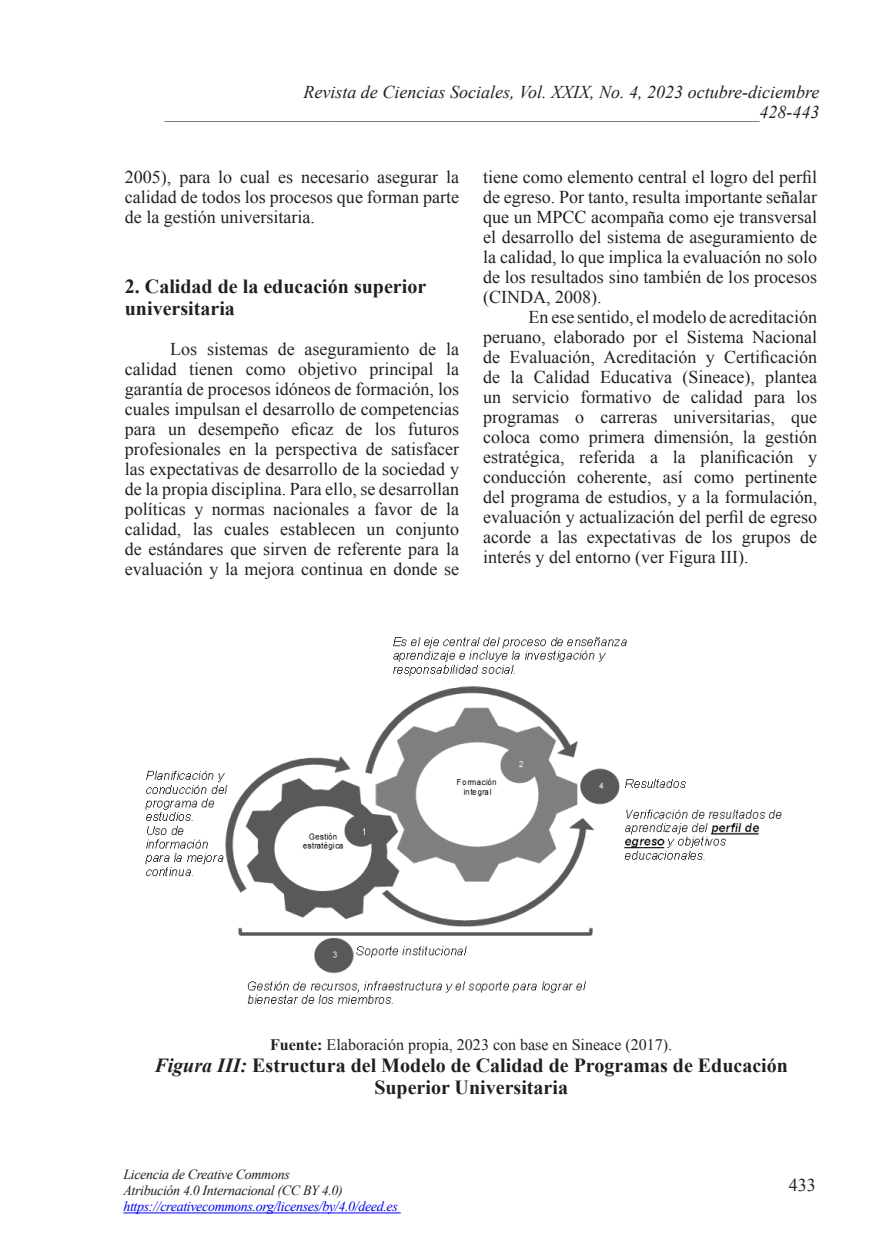
<style>
.page{position:relative;width:874px;height:1259px;background:#fff}
.page>*{position:absolute;margin:0;border:0;box-sizing:border-box;transform-origin:0 0}
.a_titulo-tabla{font:700 20px/22px "Times New Roman";color:#231f20;text-align:center}
.a_titulo1{font:700 20px/22px "Times New Roman";color:#231f20}
.a_contenido{font:18px/20px "Times New Roman";color:#231f20;text-align:justify}
.t1{font:italic 18px/20px "Times New Roman";color:#231f20;text-align:right}
.t2{font:16px "Times New Roman";color:#231f20}
.t3{font:italic 14px/16px "Times New Roman";letter-spacing:-.025em;color:#231f20}
.t4{font:italic 14px "Times New Roman";letter-spacing:-.025em;color:#00f}
.s1{font-weight:700}
.s2{font-style:italic}
</style>
<div class="page">
<hr style="left:123px;top:1212px;width:277px;height:1px;background:#00f">
<img style="left:145px;top:637px;width:637px;height:367px">
<p class="t1" style="left:165px;top:81px;width:655px">Revista de Ciencias Sociales, Vol. XXIX, No. 4, 2023 octubre-diciembre __________________________________________________________________428-443</p>
<p class="a_contenido" style="left:125px;top:166px;width:335px">2005), para lo cual es necesario asegurar la calidad de todos los procesos que forman parte de la gestión universitaria.</p>
<p class="a_titulo1" style="left:125px;top:274px;width:303px">2. Calidad de la educación superior universitaria</p>
<p class="a_contenido" style="left:125px;top:338px;width:335px;text-indent:45px">Los sistemas de aseguramiento de la calidad tienen como objetivo principal la garantía de procesos idóneos de formación, los cuales impulsan el desarrollo de competencias para un desempeño eficaz de los futuros profesionales en la perspectiva de satisfacer las expectativas de desarrollo de la sociedad y de la propia disciplina. Para ello, se desarrollan políticas y normas nacionales a favor de la calidad, las cuales establecen un conjunto de estándares que sirven de referente para la evaluación y la mejora continua en donde se</p>
<p class="a_contenido" style="left:483px;top:166px;width:335px">tiene como elemento central el logro del perfil de egreso. Por tanto, resulta importante señalar que un MPCC acompaña como eje transversal el desarrollo del sistema de aseguramiento de la calidad, lo que implica la evaluación no solo de los resultados sino también de los procesos (CINDA, 2008).</p>
<p class="a_contenido" style="left:483px;top:306px;width:335px;text-indent:45px">En ese sentido, el modelo de acreditación peruano, elaborado por el Sistema Nacional de Evaluación, Acreditación y Certificación de la Calidad Educativa (Sineace), plantea un servicio formativo de calidad para los programas o carreras universitarias, que coloca como primera dimensión, la gestión estratégica, referida a la planificación y conducción coherente, así como pertinente del programa de estudios, y a la formulación, evaluación y actualización del perfil de egreso acorde a las expectativas de los grupos de interés y del entorno (ver Figura III).</p>
<p class="t2" style="left:270px;top:1034px;width:403px"><span class="s1">Fuente:</span> Elaboración propia, 2023 con base en Sineace (2017).</p>
<p class="a_titulo-tabla" style="left:154px;top:1053px;width:634px"><span class="s2">Figura III:</span> Estructura del Modelo de Calidad de Programas de Educación<br>Superior Universitaria</p>
<p class="t3" style="left:123px;top:1166px;width:221px">Licencia de Creative Commons<br>Atribución 4.0 Internacional (CC BY 4.0)</p>
<p class="t4" style="left:123px;top:1197px;width:276px">https://creativecommons.org/licenses/by/4.0/deed.es</p>
<p class="a_contenido" style="left:788px;top:1175px;width:28px">433</p>
</div>
